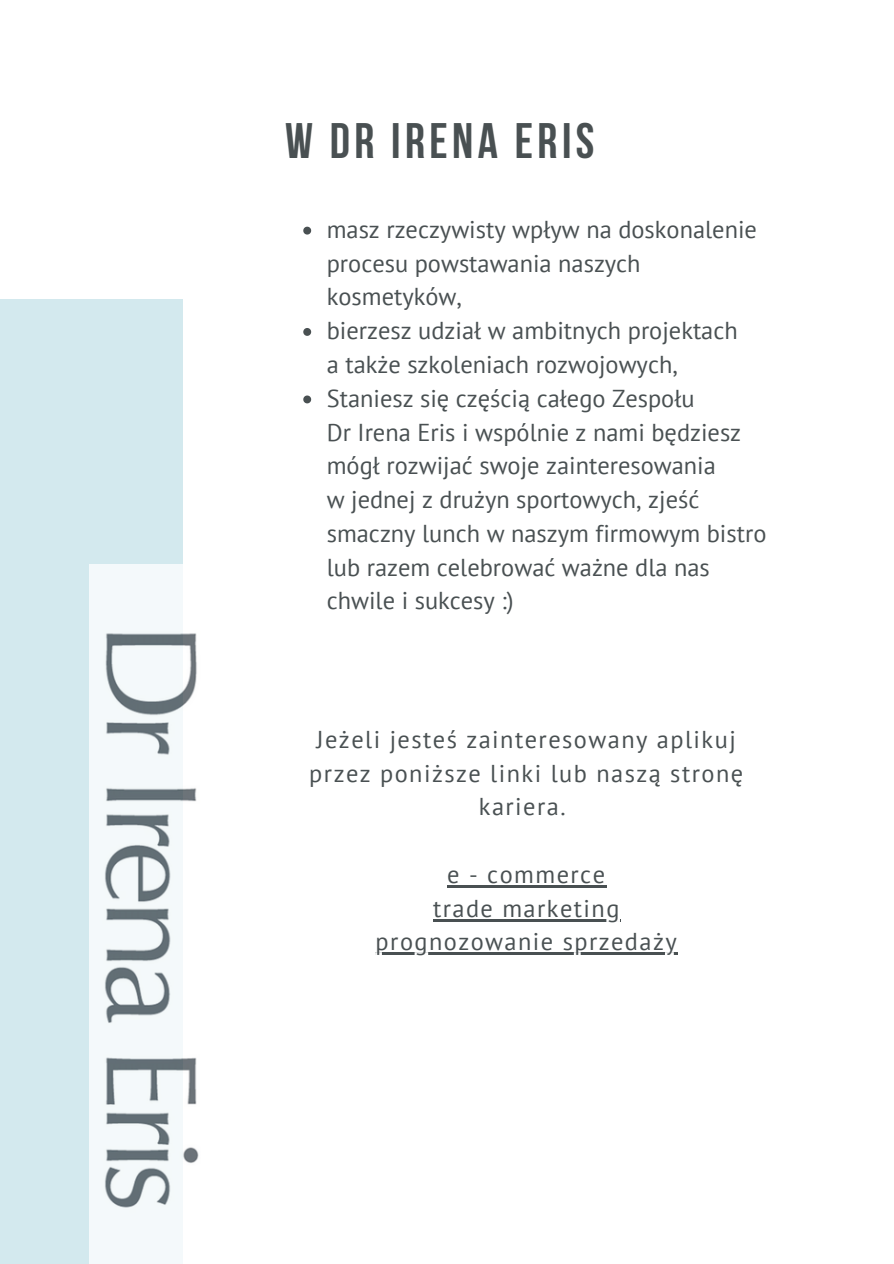
<style>
.page{position:relative;width:894px;height:1264px;background:#fff}
.page>*{position:absolute;margin:0;border:0;box-sizing:border-box;transform-origin:0 0}
.t1{font:700 49.65px "Bebas Neue";letter-spacing:.09em;color:#495052}
.t2{font:24.45px/33.8px "PT Sans";color:#495052}
.t3{font:24.3px/33.8px "PT Sans";letter-spacing:.06em;color:#495052;text-align:center}
</style>
<div class="page">
<div style="left:0;top:300px;width:182px;height:963px;background:#d3e9ee"></div>
<img style="left:89px;top:564px;width:110px;height:699px">
<svg style="left:303px;top:227px;width:8px;height:7px"></svg>
<svg style="left:303px;top:328px;width:8px;height:8px"></svg>
<svg style="left:303px;top:395px;width:8px;height:8px"></svg>
<hr style="left:447px;top:885px;width:159px;height:2px;background:#495052">
<hr style="left:433px;top:919px;width:187px;height:2px;background:#495052">
<hr style="left:375px;top:952px;width:303px;height:3px;background:#495052">
<p class="t1" style="left:285px;top:120px;width:310px">W DR IRENA ERIS</p>
<p class="t2" style="left:327px;top:212px;width:431px">masz rzeczywisty wpływ na doskonalenie procesu powstawania naszych kosmetyków,</p>
<p class="t2" style="left:327px;top:313px;width:412px">bierzesz udział w ambitnych projektach a także szkoleniach rozwojowych,</p>
<h1 class="t2" style="left:327px;top:381px;width:441px">Staniesz się częścią całego Zespołu<br>Dr Irena Eris i wspólnie z nami będziesz mógł rozwijać swoje zainteresowania<br>w jednej z drużyn sportowych, zjeść smaczny lunch w naszym firmowym bistro lub razem celebrować ważne dla nas chwile i sukcesy :)</h1>
<p class="t3" style="left:309px;top:722px;width:435px">Jeżeli jesteś zainteresowany aplikuj przez poniższe linki lub naszą stronę kariera.</p>
<p class="t3" style="left:447px;top:857px;width:159px">e - commerce</p>
<p class="t3" style="left:433px;top:890px;width:188px">trade marketing</p>
<p class="t3" style="left:375px;top:924px;width:302px">prognozowanie sprzedaży</p>
</div>
